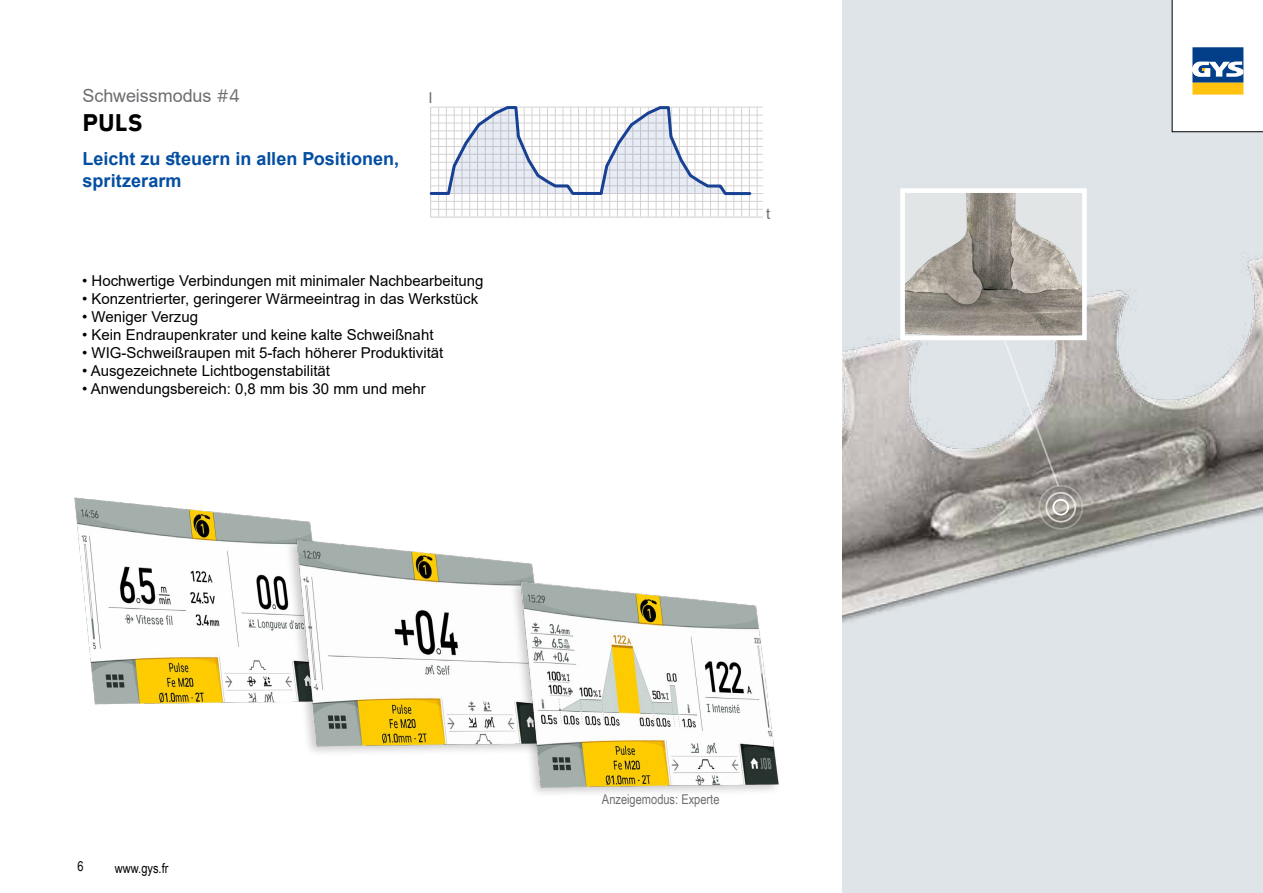
<style>
.page{position:relative;width:1263px;height:893px;background:#fff}
.page>*{position:absolute;margin:0;border:0;box-sizing:border-box;transform-origin:0 0}
.t1{font:700 24px "IBM Plex Sans";color:#000}
.chapo_labeur{font:700 18px/21.6px "Arial";color:#034ea2}
.t2{font:18px "Arial";letter-spacing:-.005em;color:#6d6e71}
.t3{font:15px "Arial";color:#000}
.t4{font:15px "Arial";color:#6d6e71}
.t5{font:13.5px "Arial Narrow";color:#6d6e71}
.t6{font:13.5px "Arial Narrow";color:#000}
.s1{font-family:"IBM Plex Sans"}
</style>
<div class="page">
<div style="left:842px;top:0;width:421px;height:893px;background:#dfe4e8"></div>
<hr style="left:431px;top:209px;width:332px;height:1px;background:#d6d2d2">
<hr style="left:431px;top:201px;width:332px;height:1px;background:#d6d2d2">
<hr style="left:431px;top:193px;width:332px;height:1px;background:#d6d2d2">
<hr style="left:431px;top:186px;width:332px;height:1px;background:#d6d2d2">
<hr style="left:431px;top:178px;width:332px;height:1px;background:#d6d2d2">
<hr style="left:431px;top:170px;width:332px;height:1px;background:#d6d2d2">
<hr style="left:431px;top:162px;width:332px;height:1px;background:#d6d2d2">
<hr style="left:431px;top:154px;width:332px;height:1px;background:#d6d2d2">
<hr style="left:431px;top:146px;width:332px;height:1px;background:#d6d2d2">
<hr style="left:430px;top:139px;width:333px;height:1px;background:#d6d2d2">
<hr style="left:430px;top:131px;width:333px;height:1px;background:#d6d2d2">
<hr style="left:430px;top:123px;width:333px;height:1px;background:#d6d2d2">
<hr style="left:431px;top:115px;width:332px;height:1px;background:#d6d2d2">
<hr style="left:431px;top:107px;width:332px;height:1px;background:#d6d2d2">
<hr style="left:430px;top:217px;width:333px;height:1px;background:#d6d2d2">
<hr style="left:757px;top:107px;width:1px;height:110px;background:#d6d2d2">
<svg style="left:429px;top:106px;width:324px;height:112px"></svg>
<img style="left:842px;top:74px;width:421px;height:549px">
<svg style="left:1172px;top:0;width:91px;height:132px;background:#e0e3e2"></svg>
<img style="left:74px;top:497px;width:238px;height:208px">
<img style="left:276px;top:533px;width:258px;height:220px">
<img style="left:500px;top:574px;width:279px;height:220px">
<img style="left:906px;top:194px;width:175px;height:140px">
<div style="left:900px;top:188px;width:187px;height:152px;border:5px solid #fff"></div>
<div style="left:1038px;top:485px;width:45px;height:45px;border:2px solid #fff;border-radius:50%"></div>
<div style="left:1045px;top:492px;width:31px;height:31px;border:2px solid #fff;border-radius:50%"></div>
<div style="left:1052px;top:499px;width:17px;height:17px;border:2px solid #fff;border-radius:50%"></div>
<svg style="left:1001px;top:334px;width:60px;height:154px"></svg>
<p class="t2" style="left:83px;top:83px;width:159px">Schweissmodus <span class="s1">#4</span></p>
<p class="t1" style="left:83px;top:103px;width:62px">PULS</p>
<p class="chapo_labeur" style="left:83px;top:148px;width:318px">Leicht zu steuern in allen Positionen, spritzerarm</p>
<p class="t4" style="left:429px;top:88px;width:6px">I</p>
<p class="t3" style="left:82px;top:270px;width:403px">• Hochwertige Verbindungen mit minimaler Nachbearbeitung</p>
<p class="t3" style="left:82px;top:288px;width:397px">• Konzentrierter, geringerer Wärmeeintrag in das Werkstück</p>
<p class="t3" style="left:82px;top:306px;width:117px">• Weniger Verzug</p>
<p class="t3" style="left:82px;top:324px;width:353px">• Kein Endraupenkrater und keine kalte Schweißnaht</p>
<p class="t3" style="left:82px;top:342px;width:363px">• WIG-Schweißraupen mit 5-fach höherer Produktivität</p>
<p class="t3" style="left:82px;top:360px;width:249px">• Ausgezeichnete Lichtbogenstabilität</p>
<p class="t3" style="left:82px;top:378px;width:345px">• Anwendungsbereich: 0,8 mm bis 30 mm und mehr</p>
<p class="t4" style="left:766px;top:203px;width:6px">t</p>
<p class="t6" style="left:78px;top:857px;width:8px">6</p>
<p class="t6" style="left:115px;top:858px;width:55px">www.gys.fr</p>
<p class="t5" style="left:602px;top:789px;width:119px">Anzeigemodus: Experte</p>
</div>
